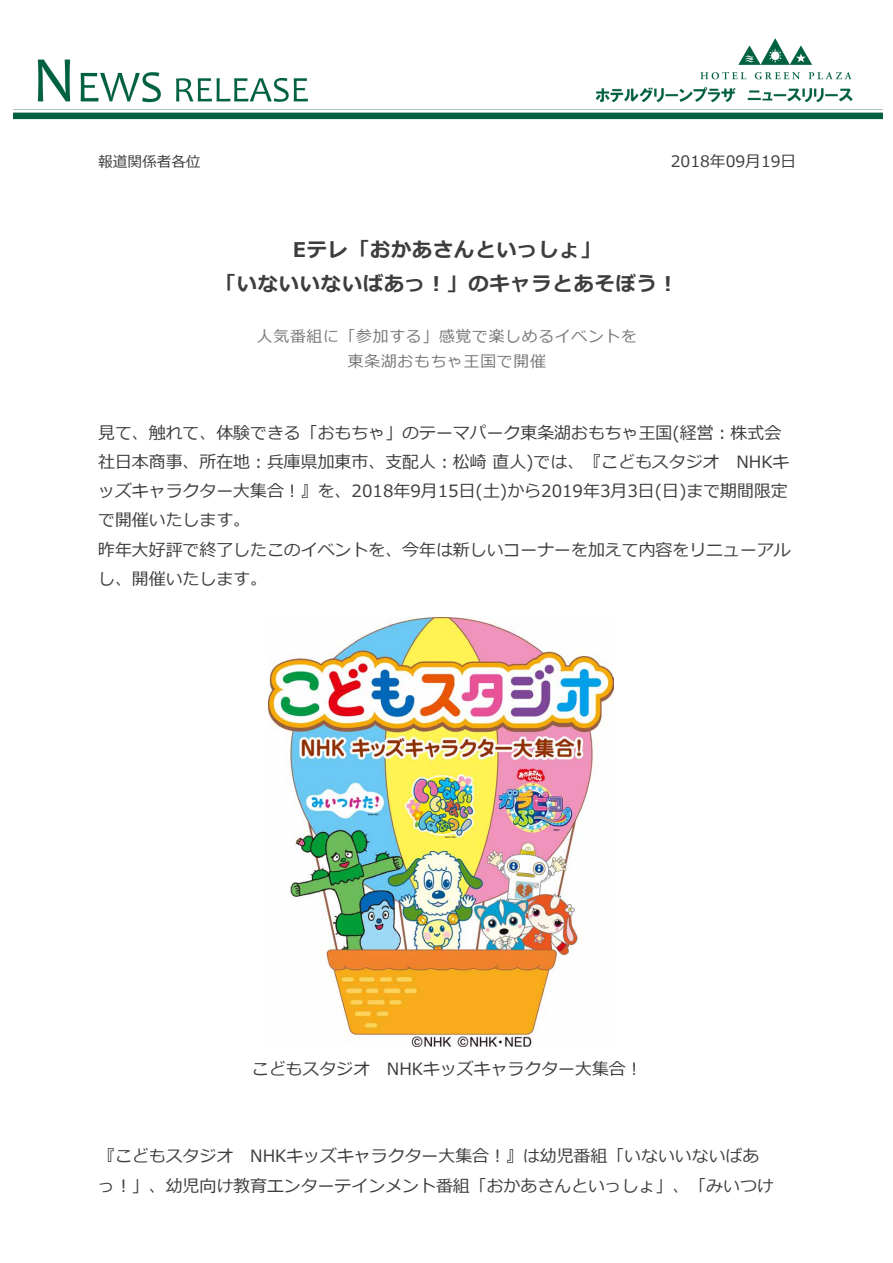
<style>
.page{position:relative;width:893px;height:1263px;background:#fff}
.page>*{position:absolute;margin:0;border:0;box-sizing:border-box;transform-origin:0 0}
.t1{font:700 20.25px/33.8px "Meiryo";letter-spacing:.04em;color:#3d3d3d;text-align:center}
.t2{font:16.95px/29.2px "Meiryo";color:#3d3d3d}
.t3{font:15.75px/24.8px "Meiryo";letter-spacing:.05em;color:#777;text-align:center}
.t4{font:15.75px "Meiryo";color:#3d3d3d}
.t5{font:14.7px "Meiryo";color:#3d3d3d}
</style>
<div class="page">
<img style="left:14px;top:38px;width:868px;height:82px">
<img style="left:269px;top:617px;width:344px;height:429px">
<p class="t5" style="left:98px;top:152px;width:104px">報道関係者各位</p>
<p class="t4" style="left:670px;top:150px;width:127px">2018年09月19日</p>
<p class="t1" style="left:215px;top:234px;width:464px">Eテレ「おかあさんといっしょ」<br>「いないいないばあっ！」のキャラとあそぼう！</p>
<p class="t3" style="left:257px;top:325px;width:381px">人気番組に「参加する」感覚で楽しめるイベントを東条湖おもちゃ王国で開催</p>
<p class="t2" style="left:98px;top:419px;width:694px">見て、触れて、体験できる「おもちゃ」のテーマパーク東条湖おもちゃ王国(経営：株式会社日本商事、所在地：兵庫県加東市、支配人：松崎 直人)では、『こどもスタジオ　NHKキッズキャラクター大集合！』を、2018年9月15日(土)から2019年3月3日(日)まで期間限定で開催いたします。<br>昨年大好評で終了したこのイベントを、今年は新しいコーナーを加えて内容をリニューアルし、開催いたします。</p>
<p class="t2" style="left:252px;top:1055px;width:392px">こどもスタジオ　NHKキッズキャラクター大集合！</p>
<p class="t2" style="left:98px;top:1142px;width:677px">『こどもスタジオ　NHKキッズキャラクター大集合！』は幼児番組「いないいないばあっ！」、幼児向け教育エンターテインメント番組「おかあさんといっしょ」、「みいつけ</p>
</div>
